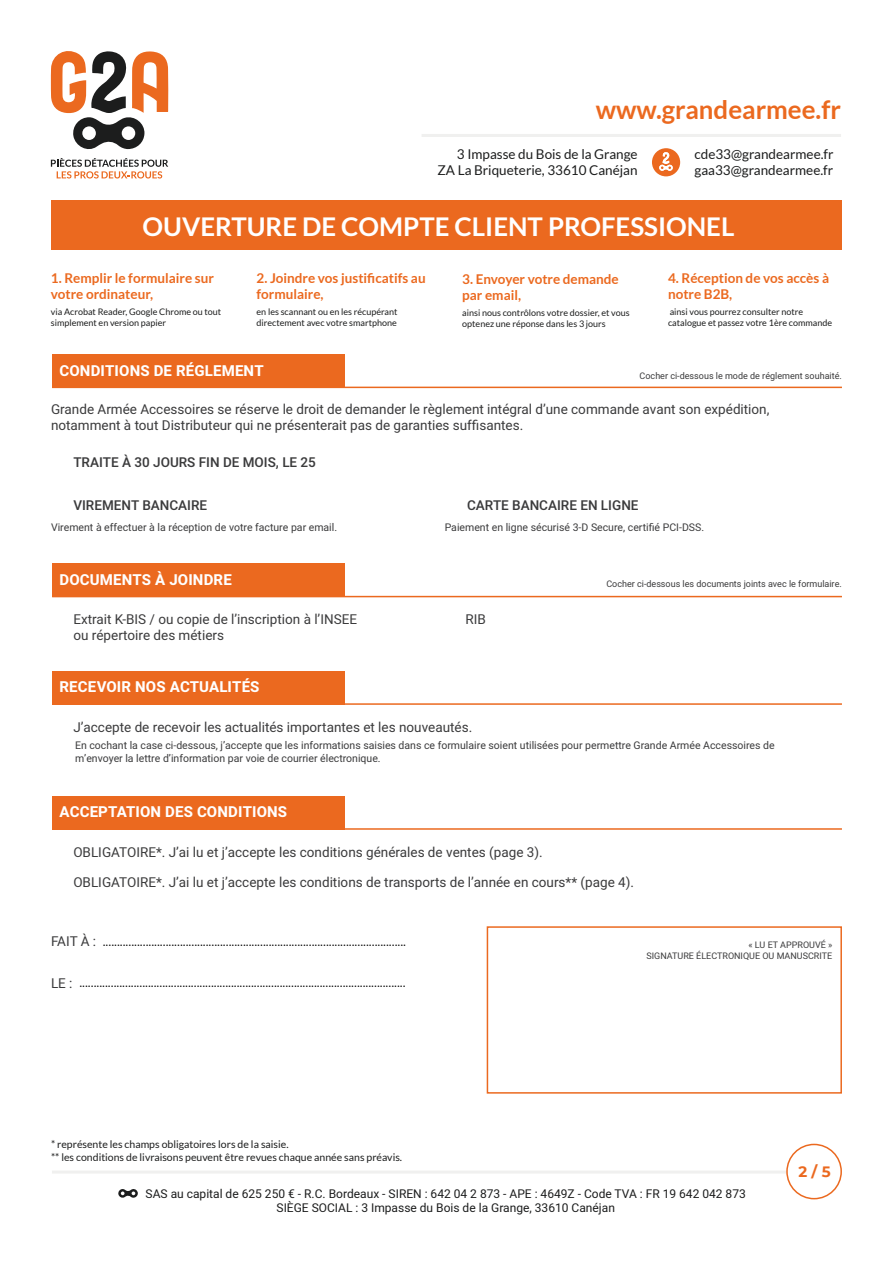
<style>
.page{position:relative;width:893px;height:1263px;background:#fff}
.page>*{position:absolute;margin:0;border:0;box-sizing:border-box;transform-origin:0 0}
.t1{font:700 25.8px "Lato";color:#fff}
.t2{font:700 25.8px "Lato";color:#eb691f}
.t3{font:700 15px "Heebo";letter-spacing:.01em;color:#fff}
.t4{font:700 15px "Montserrat";color:#eb691f}
.t5{font:13.5px/16.2px "Heebo";color:#3b3b3c}
.t6{font:13.5px "Montserrat";color:#000}
.t7{font:700 13.5px/16.2px "Lato";color:#eb691f}
.t8{font:13.5px/16.2px "Lato";color:#1c1d1d;text-align:right}
.t9{font:500 13.5px "Heebo";color:#3b3b3c}
.t10{font:12px/14.4px "Heebo";color:#1c1d1d;text-align:center}
.t11{font:10.5px/12.6px "Heebo";color:#3b3b3c}
.t12{font:10.5px "Lato";color:#1c1d1d}
.t13{font:9px/10.8px "Lato";color:#1c1d1d}
.t14{font:9px/10.8px "Heebo";color:#3b3b3c;text-align:right}
.s1{font-family:"Heebo";color:#3b3b3c}
</style>
<div class="page">
<hr style="left:52px;top:1170px;width:789px;height:3px;background:#f0f0ef">
<svg style="left:51px;top:51px;width:117px;height:128px"></svg>
<hr style="left:422px;top:134px;width:419px;height:3px;background:#f0f0ef">
<svg style="left:652px;top:148px;width:28px;height:28px"></svg>
<svg style="left:118px;top:1189px;width:20px;height:9px"></svg>
<div style="left:51px;top:201px;width:791px;height:49px;background:#eb691f"></div>
<div style="left:487px;top:926px;width:355px;height:168px;border:2px solid #eb691f"></div>
<div style="left:52px;top:354px;width:293px;height:34px;background:#eb691f"></div>
<hr style="left:52px;top:387px;width:790px;height:1px;background:#eb691f">
<div style="left:52px;top:563px;width:293px;height:34px;background:#eb691f"></div>
<hr style="left:52px;top:596px;width:790px;height:1px;background:#eb691f">
<div style="left:52px;top:671px;width:293px;height:34px;background:#eb691f"></div>
<hr style="left:52px;top:703px;width:790px;height:2px;background:#eb691f">
<div style="left:52px;top:796px;width:293px;height:33px;background:#eb691f"></div>
<hr style="left:52px;top:828px;width:790px;height:2px;background:#eb691f">
<div style="left:787px;top:1144px;width:54px;height:55px;background:#fff;border-radius:50%"></div>
<div style="left:786px;top:1144px;width:56px;height:55px;border:2px solid #eb691f;border-radius:50%"></div>
<h1 class="t2" style="left:596px;top:95px;width:247px">www.grandearmee.fr</h1>
<p class="t8" style="left:438px;top:146px;width:202px">3 Impasse du Bois de la Grange<br>ZA La Briqueterie, 33610 Canéjan</p>
<p class="t8" style="left:694px;top:146px;width:141px;text-align:left">cde33@grandearmee.fr gaa33@grandearmee.fr</p>
<h1 class="t1" style="left:143px;top:212px;width:593px">OUVERTURE DE COMPTE CLIENT PROFESSIONEL</h1>
<p class="t7" style="left:51px;top:270px;width:165px">1. Remplir le formulaire sur votre ordinateur,</p>
<p class="t13" style="left:51px;top:307px;width:172px">via Acrobat Reader, Google Chrome ou tout simplement en version papier</p>
<p class="t7" style="left:257px;top:270px;width:171px">2. Joindre vos justificatifs au formulaire,</p>
<p class="t13" style="left:257px;top:307px;width:142px">en les scannant ou en les récupérant directement avec votre smartphone</p>
<p class="t7" style="left:462px;top:270px;width:158px">3. Envoyer votre demande par email,</p>
<p class="t13" style="left:462px;top:307px;width:169px">ainsi nous contrôlons votre dossier, et vous optenez une réponse dans les 3 jours</p>
<p class="t7" style="left:668px;top:270px;width:163px">4. Réception de vos accès à notre B2B,</p>
<p class="t13" style="left:668px;top:307px;width:166px">ainsi vous pourrez consulter notre catalogue et passez votre 1ère commande</p>
<p class="t3" style="left:60px;top:360px;width:206px">CONDITIONS DE RÉGLEMENT</p>
<p class="t5" style="left:51px;top:401px;width:720px">Grande Armée Accessoires se réserve le droit de demander le règlement intégral d’une commande avant son expédition, notamment à tout Distributeur qui ne présenterait pas de garanties suffisantes.</p>
<p class="t9" style="left:73px;top:452px;width:244px">TRAITE À 30 JOURS FIN DE MOIS, LE 25</p>
<p class="t9" style="left:73px;top:496px;width:135px">VIREMENT BANCAIRE</p>
<p class="t11" style="left:51px;top:521px;width:288px">Virement à effectuer à la réception de votre facture par email.</p>
<p class="t14" style="left:640px;top:371px;width:204px">Cocher ci-dessous le mode de réglement souhaité.</p>
<p class="t9" style="left:467px;top:496px;width:173px">CARTE BANCAIRE EN LIGNE</p>
<p class="t11" style="left:445px;top:521px;width:261px">Paiement en ligne sécurisé 3-D Secure, certifié PCI-DSS.</p>
<p class="t3" style="left:60px;top:569px;width:174px">DOCUMENTS À JOINDRE</p>
<p class="t5" style="left:73px;top:611px;width:285px">Extrait K-BIS / ou copie de l’inscription à l’INSEE ou répertoire des métiers</p>
<p class="t5" style="left:466px;top:611px;width:22px">RIB</p>
<p class="t3" style="left:60px;top:677px;width:201px">RECEVOIR NOS ACTUALITÉS</p>
<p class="t5" style="left:73px;top:719px;width:400px">J’accepte de recevoir les actualités importantes et les nouveautés.</p>
<p class="t14" style="left:606px;top:578px;width:237px">Cocher ci-dessous les documents joints avec le formulaire.</p>
<p class="t11" style="left:75px;top:739px;width:701px">En cochant la case ci-dessous, j’accepte que les informations saisies dans ce formulaire soient utilisées pour permettre Grande Armée Accessoires de m’envoyer la lettre d’information par voie de courrier électronique.</p>
<p class="t3" style="left:60px;top:801px;width:229px">ACCEPTATION DES CONDITIONS</p>
<p class="t5" style="left:73px;top:844px;width:471px">OBLIGATOIRE*. J’ai lu et j’accepte les conditions générales de ventes (page 3).</p>
<p class="t5" style="left:73px;top:874px;width:562px">OBLIGATOIRE*. J’ai lu et j’accepte les conditions de transports de l’année en cours** (page 4).</p>
<p class="t6" style="left:51px;top:932px;width:357px"><span class="s1">FAIT À :</span> ..........................................................................................................</p>
<p class="t6" style="left:51px;top:973px;width:356px"><span class="s1">LE :</span> ..................................................................................................................</p>
<p class="t14" style="left:646px;top:939px;width:187px">« LU ET APPROUVÉ »<br>SIGNATURE ÉLECTRONIQUE OU MANUSCRITE</p>
<p class="t12" style="left:51px;top:1138px;width:239px">* représente les champs obligatoires lors de la saisie.</p>
<p class="t12" style="left:51px;top:1151px;width:353px">** les conditions de livraisons peuvent être revues chaque année sans préavis.</p>
<p class="t4" style="left:798px;top:1160px;width:34px">2 / 5</p>
<p class="t10" style="left:146px;top:1186px;width:602px">SAS au capital de 625 250 € - R.C. Bordeaux - SIREN : 642 04 2 873 - APE : 4649Z - Code TVA : FR 19 642 042 873<br>SIÈGE SOCIAL : 3 Impasse du Bois de la Grange, 33610 Canéjan</p>
</div>
